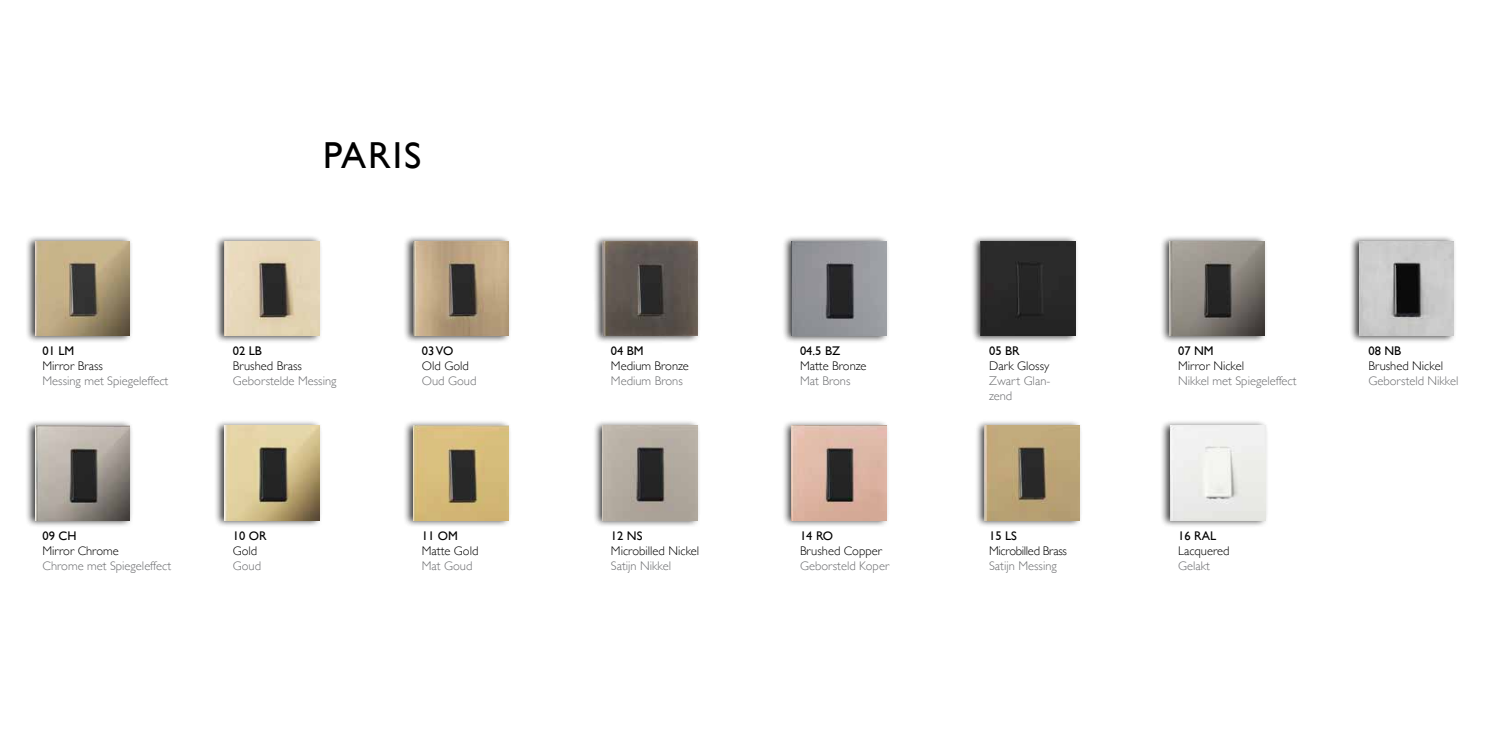
<style>
.page{position:relative;width:1489px;height:745px;background:#fff}
.page>*{position:absolute;margin:0;border:0;box-sizing:border-box;transform-origin:0 0}
.t1{font:37.5px "Gill Sans";letter-spacing:.05em;color:#000}
.t2{font:300 12.5px/15px "Gill Sans";color:#6d6e71}
.t3{font:300 12.5px "Gill Sans";color:#000}
.t4{font:12.5px "Gill Sans";color:#000}
.t5{font:300 12.5px "Gill Sans";letter-spacing:-.025em;color:#000}
</style>
<div class="page">
<div style="left:403px;top:235px;width:108px;height:108px;background:#000;opacity:.75"></div>
<img style="left:413px;top:241px;width:95px;height:94px">
<div style="left:214px;top:235px;width:108px;height:108px;background:#000;opacity:.75"></div>
<img style="left:224px;top:241px;width:95px;height:94px">
<div style="left:781px;top:419px;width:108px;height:108px;background:#000;opacity:.75"></div>
<img style="left:791px;top:425px;width:95px;height:95px">
<div style="left:25px;top:234px;width:108px;height:109px;background:#000;opacity:.75"></div>
<img style="left:35px;top:241px;width:95px;height:94px">
<div style="left:1159px;top:235px;width:108px;height:108px;background:#000;opacity:.75"></div>
<img style="left:1169px;top:241px;width:95px;height:94px">
<div style="left:1348px;top:235px;width:108px;height:108px;background:#000;opacity:.75"></div>
<img style="left:1358px;top:241px;width:95px;height:94px">
<div style="left:592px;top:235px;width:108px;height:108px;background:#000;opacity:.75"></div>
<img style="left:602px;top:241px;width:95px;height:94px">
<div style="left:781px;top:235px;width:108px;height:108px;background:#000;opacity:.75"></div>
<img style="left:791px;top:241px;width:95px;height:94px">
<div style="left:970px;top:235px;width:108px;height:108px;background:#000;opacity:.75"></div>
<div style="left:980px;top:241px;width:95px;height:94px;background:#282828"></div>
<div style="left:1159px;top:419px;width:109px;height:108px;background:#000;opacity:.75"></div>
<img style="left:1170px;top:425px;width:94px;height:95px">
<div style="left:25px;top:419px;width:108px;height:108px;background:#000;opacity:.75"></div>
<img style="left:35px;top:425px;width:95px;height:95px">
<div style="left:214px;top:419px;width:108px;height:108px;background:#000;opacity:.75"></div>
<img style="left:224px;top:425px;width:95px;height:95px">
<div style="left:403px;top:419px;width:108px;height:108px;background:#000;opacity:.75"></div>
<img style="left:413px;top:425px;width:95px;height:95px">
<div style="left:592px;top:419px;width:108px;height:108px;background:#000;opacity:.75"></div>
<img style="left:602px;top:425px;width:95px;height:95px">
<div style="left:974px;top:419px;width:109px;height:108px;background:#000;opacity:.75"></div>
<img style="left:984px;top:425px;width:95px;height:95px">
<h1 class="t1" style="left:323px;top:133px;width:99px">PARIS</h1>
<p class="t4" style="left:42px;top:343px;width:33px">01 LM</p>
<p class="t3" style="left:42px;top:356px;width:62px">Mirror Brass</p>
<p class="t2" style="left:42px;top:372px;width:127px">Messing met Spiegeleffect</p>
<p class="t4" style="left:43px;top:527px;width:35px">09 CH</p>
<p class="t3" style="left:43px;top:540px;width:78px">Mirror Chrome</p>
<p class="t2" style="left:43px;top:557px;width:130px">Chrome met Spiegeleffect</p>
<p class="t4" style="left:233px;top:343px;width:31px">02 LB</p>
<p class="t3" style="left:233px;top:356px;width:71px">Brushed Brass</p>
<p class="t2" style="left:233px;top:372px;width:105px">Geborstelde Messing</p>
<p class="t4" style="left:233px;top:527px;width:35px">10 OR</p>
<p class="t3" style="left:233px;top:540px;width:26px">Gold</p>
<p class="t2" style="left:233px;top:557px;width:30px">Goud</p>
<p class="t4" style="left:422px;top:343px;width:33px">03 VO</p>
<p class="t3" style="left:422px;top:356px;width:48px">Old Gold</p>
<p class="t2" style="left:422px;top:372px;width:56px">Oud Goud</p>
<p class="t4" style="left:422px;top:527px;width:38px">11 OM</p>
<p class="t3" style="left:422px;top:540px;width:58px">Matte Gold</p>
<p class="t2" style="left:422px;top:557px;width:52px">Mat Goud</p>
<p class="t4" style="left:611px;top:343px;width:34px">04 BM</p>
<p class="t3" style="left:611px;top:356px;width:79px">Medium Bronze</p>
<p class="t2" style="left:611px;top:372px;width:73px">Medium Brons</p>
<p class="t4" style="left:611px;top:527px;width:33px">12 NS</p>
<p class="t3" style="left:611px;top:540px;width:90px">Microbilled Nickel</p>
<p class="t2" style="left:611px;top:557px;width:62px">Satijn Nikkel</p>
<p class="t4" style="left:800px;top:343px;width:42px">04.5 BZ</p>
<p class="t3" style="left:800px;top:356px;width:68px">Matte Bronze</p>
<p class="t2" style="left:800px;top:372px;width:52px">Mat Brons</p>
<p class="t4" style="left:800px;top:527px;width:35px">14 RO</p>
<p class="t3" style="left:800px;top:540px;width:83px">Brushed Copper</p>
<p class="t2" style="left:800px;top:557px;width:91px">Geborsteld Koper</p>
<p class="t4" style="left:989px;top:343px;width:32px">05 BR</p>
<p class="t3" style="left:989px;top:356px;width:62px">Dark Glossy</p>
<p class="t2" style="left:989px;top:372px;width:63px">Zwart Glan&shy;zend</p>
<p class="t4" style="left:989px;top:527px;width:29px">15 LS</p>
<p class="t5" style="left:989px;top:540px;width:79px">Microbilled Brass</p>
<p class="t2" style="left:989px;top:557px;width:69px">Satijn Messing</p>
<p class="t4" style="left:1178px;top:343px;width:37px">07 NM</p>
<p class="t3" style="left:1178px;top:356px;width:67px">Mirror Nickel</p>
<p class="t2" style="left:1178px;top:372px;width:120px">Nikkel met Spiegeleffect</p>
<p class="t4" style="left:1178px;top:527px;width:39px">16 RAL</p>
<p class="t3" style="left:1178px;top:540px;width:53px">Lacquered</p>
<p class="t2" style="left:1178px;top:557px;width:33px">Gelakt</p>
<p class="t4" style="left:1368px;top:343px;width:34px">08 NB</p>
<p class="t3" style="left:1368px;top:356px;width:76px">Brushed Nickel</p>
<p class="t2" style="left:1368px;top:372px;width:92px">Geborsteld Nikkel</p>
</div>
